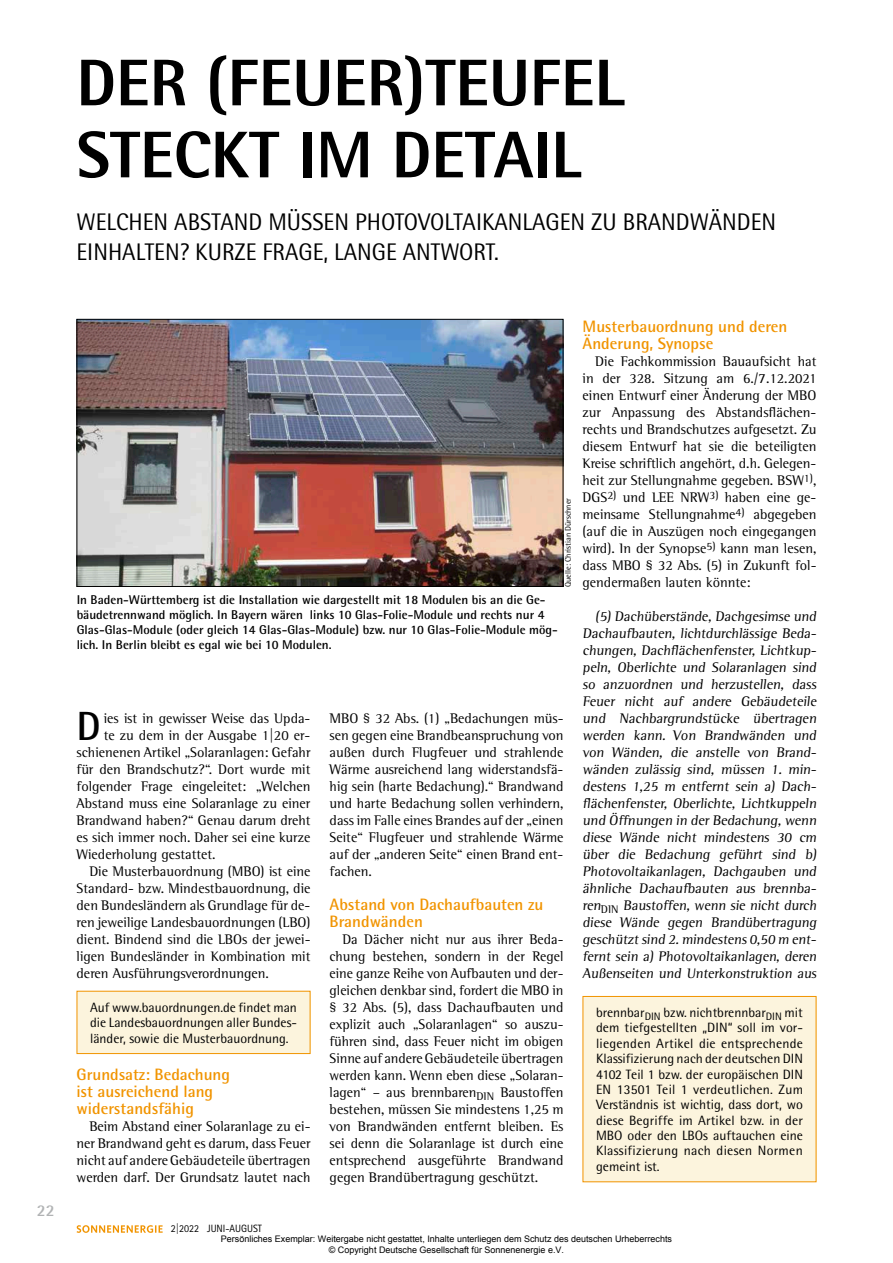
<style>
.page{position:relative;width:893px;height:1263px;background:#fff}
.page>*{position:absolute;margin:0;border:0;box-sizing:border-box;transform-origin:0 0}
.t1{font:800 66px/72px "Rotis Semi Sans Std";color:#000}
.t2{font:700 40.8px "Rotis Semi Sans Std";color:#000}
.t3{font:24px/30px "Rotis Semi Sans Std";color:#000}
.t4{font:700 16.5px/17px "Rotis Semi Sans Std";color:#f19400}
.t5{font:700 16.5px "Rotis Semi Sans Std";color:#b1b3b4}
.t6{font:14.25px/17px "Rotis Semi Serif Std";color:#000;text-align:justify}
.t7{font:13.5px/15.5px "Rotis Semi Sans Std";color:#000;text-align:justify}
.t8{font:700 12.75px/15px "Rotis Semi Sans Std";color:#000}
.t9{font:10.65px "Rotis Sans Serif Std";color:#000;scale:.95 1}
.t10{font:9px/10.8px "Arial";color:#000;text-align:center}
.t11{font:8.25px "Rotis Semi Sans Std";color:#000}
</style>
<div class="page">
<svg style="left:77px;top:1225px;width:86px;height:8px"></svg>
<div style="left:77px;top:991px;width:233px;height:62px;background:#fcf4dd"></div>
<div style="left:77px;top:991px;width:233px;height:63px;border:1px solid #f19400"></div>
<img style="left:79px;top:321px;width:482px;height:264px">
<div style="left:77px;top:319px;width:486px;height:268px;border:1px solid #000"></div>
<div style="left:583px;top:996px;width:233px;height:186px;background:#fcf4dd"></div>
<h1 class="t1" style="left:77px;top:46px;width:549px">DER (FEUER)TEUFEL<br>STECKT IM DETAIL</h1>
<h3 class="t3" style="left:77px;top:206px;width:701px">WELCHEN ABSTAND MÜSSEN PHOTOVOLTAIKANLAGEN ZU BRANDWÄNDEN<br>EINHALTEN? KURZE FRAGE, LANGE ANTWORT.</h3>
<p class="t5" style="left:37px;top:1200px;width:19px">22</p>
<p class="t11" style="left:563px;top:587px;width:90px;rotate:-90deg">Quelle: Christian Dürschner</p>
<p class="t8" style="left:77px;top:592px;width:483px">In Baden-Württemberg ist die Installation wie dargestellt mit 18 Modulen bis an die Ge&shy;bäudetrennwand möglich. In Bayern wären links 10 Glas-Folie-Module und rechts nur 4<br>Glas-Glas-Module (oder gleich 14 Glas-Glas-Module) bzw. nur 10 Glas-Folie-Module mög&shy;lich. In Berlin bleibt es egal wie bei 10 Modulen.</p>
<h2 class="t2" style="left:77px;top:701px;width:26px">D</h2>
<p class="t6" style="left:104px;top:710px;width:208px">ies ist in gewisser Weise das Upda-</p>
<p class="t6" style="left:104px;top:727px;width:208px">te zu dem in der Ausgabe 1|20 er-</p>
<p class="t6" style="left:77px;top:744px;width:235px">schienenen Artikel „Solaranlagen: Gefahr</p>
<p class="t6" style="left:77px;top:761px;width:235px">für den Brandschutz?“. Dort wurde mit</p>
<p class="t6" style="left:77px;top:778px;width:235px">folgender Frage eingeleitet: „Welchen</p>
<p class="t6" style="left:77px;top:795px;width:235px">Abstand muss eine Solaranlage zu einer</p>
<p class="t6" style="left:77px;top:812px;width:235px">Brandwand haben?“ Genau darum dreht</p>
<p class="t6" style="left:77px;top:829px;width:235px">es sich immer noch. Daher sei eine kurze</p>
<p class="t6" style="left:77px;top:846px;width:141px">Wiederholung gestattet.</p>
<p class="t6" style="left:89px;top:863px;width:223px">Die Musterbauordnung (MBO) ist eine</p>
<p class="t6" style="left:77px;top:880px;width:235px">Standard- bzw. Mindestbauordnung, die</p>
<p class="t6" style="left:77px;top:897px;width:235px">den Bundesländern als Grundlage für de-</p>
<p class="t6" style="left:77px;top:914px;width:235px">ren jeweilige Landesbauordnungen (LBO)</p>
<p class="t6" style="left:77px;top:931px;width:235px">dient. Bindend sind die LBOs der jewei-</p>
<p class="t6" style="left:77px;top:948px;width:235px">ligen Bundesländer in Kombination mit</p>
<p class="t6" style="left:77px;top:965px;width:194px">deren Ausführungsverordnungen.</p>
<p class="t7" style="left:90px;top:999px;width:208px">Auf www.bauordnungen.de findet man die Landesbauordnungen aller Bundes&shy;länder, sowie die Musterbauordnung.</p>
<p class="t4" style="left:77px;top:1066px;width:155px">Grundsatz: Bedachung ist ausreichend lang widerstandsfähig</p>
<p class="t6" style="left:77px;top:1118px;width:235px;text-indent:13px">Beim Abstand einer Solaranlage zu ei&shy;ner Brandwand geht es darum, dass Feuer nicht auf andere Gebäudeteile übertragen werden darf. Der Grundsatz lautet nach</p>
<p class="t6" style="left:330px;top:710px;width:235px">MBO § 32 Abs. (1) „Bedachungen müs&shy;sen gegen eine Brandbeanspruchung von außen durch Flugfeuer und strahlende Wärme ausreichend lang widerstandsfä&shy;hig sein (harte Bedachung).“ Brandwand und harte Bedachung sollen verhindern, dass im Falle eines Brandes auf der „einen Seite“ Flugfeuer und strahlende Wärme auf der „anderen Seite“ einen Brand ent&shy;fachen.</p>
<p class="t4" style="left:330px;top:896px;width:215px">Abstand von Dachaufbauten zu<br>Brandwänden</p>
<p class="t6" style="left:330px;top:931px;width:235px;text-indent:13px">Da Dächer nicht nur aus ihrer Beda&shy;chung bestehen, sondern in der Regel eine ganze Reihe von Aufbauten und der&shy;gleichen denkbar sind, fordert die MBO in § 32 Abs. (5), dass Dachaufbauten und explizit auch „Solaranlagen“ so auszu&shy;führen sind, dass Feuer nicht im obigen Sinne auf andere Gebäudeteile übertragen werden kann. Wenn eben diese „Solaran&shy;lagen“ – aus brennbaren<sub>DIN</sub> Baustoffen bestehen, müssen Sie mindestens 1,25 m von Brandwänden entfernt bleiben. Es sei denn die Solaranlage ist durch eine entsprechend ausgeführte Brandwand gegen Brandübertragung geschützt.</p>
<p class="t4" style="left:583px;top:317px;width:206px">Musterbauordnung und deren<br>Änderung, Synopse</p>
<p class="t6" style="left:583px;top:352px;width:235px;text-indent:13px">Die Fachkommission Bauaufsicht hat in der 328. Sitzung am 6./7.12.2021 einen Entwurf einer Änderung der MBO zur Anpassung des Abstandsflächen&shy;rechts und Brandschutzes aufgesetzt. Zu diesem Entwurf hat sie die beteiligten Kreise schriftlich angehört, d.h. Gelegen&shy;heit zur Stellungnahme gegeben. BSW<sup>1)</sup>, DGS<sup>2)</sup> und LEE NRW<sup>3)</sup> haben eine ge&shy;meinsame Stellungnahme<sup>4)</sup> abgegeben (auf die in Auszügen noch eingegangen wird). In der Synopse<sup>5)</sup> kann man lesen, dass MBO § 32 Abs. (5) in Zukunft fol&shy;gendermaßen lauten könnte:</p>
<p class="t6" style="left:583px;top:607px;width:237px;text-indent:13px">(5) Dachüberstände, Dachgesimse und Dachaufbauten, lichtdurchlässige Beda&shy;chungen, Dachflächenfenster, Lichtkup&shy;peln, Oberlichte und Solaranlagen sind so anzuordnen und herzustellen, dass Feuer nicht auf andere Gebäudeteile und Nachbargrundstücke übertragen werden kann. Von Brandwänden und von Wänden, die anstelle von Brand&shy;wänden zulässig sind, müssen 1. min&shy;destens 1,25 m entfernt sein a) Dach&shy;flächenfenster, Oberlichte, Lichtkuppeln und Öffnungen in der Bedachung, wenn diese Wände nicht mindestens 30 cm über die Bedachung geführt sind b)<br>Photovoltaikanlagen, Dachgauben und ähnliche Dachaufbauten aus brennba&shy;ren<sub>DIN</sub> Baustoffen, wenn sie nicht durch diese Wände gegen Brandübertragung geschützt sind 2.mindestens 0,50 m ent&shy;fernt sein a) Photovoltaikanlagen, deren Außenseiten und Unterkonstruktion aus</p>
<p class="t7" style="left:596px;top:1005px;width:209px">brennbar<sub>DIN</sub> bzw. nichtbrennbar<sub>DIN</sub> mit dem tiefgestellten „DIN“ soll im vor&shy;liegenden Artikel die entsprechende Klassifizierung nach der deutschen DIN 4102 Teil 1 bzw. der europäischen DIN EN 13501 Teil 1 verdeutlichen. Zum Verständnis ist wichtig, dass dort, wo diese Begriffe im Artikel bzw. in der MBO oder den LBOs auftauchen eine Klassifizierung nach diesen Normen gemeint ist.</p>
<p class="t9" style="left:171px;top:1222px;width:97px">2|2022 JUNI-AUGUST</p>
<p class="t10" style="left:221px;top:1233px;width:453px">Persönliches Exemplar: Weitergabe nicht gestattet, Inhalte unterliegen dem Schutz des deutschen Urheberrechts © Copyright Deutsche Gesellschaft für Sonnenenergie e.V.</p>
</div>
